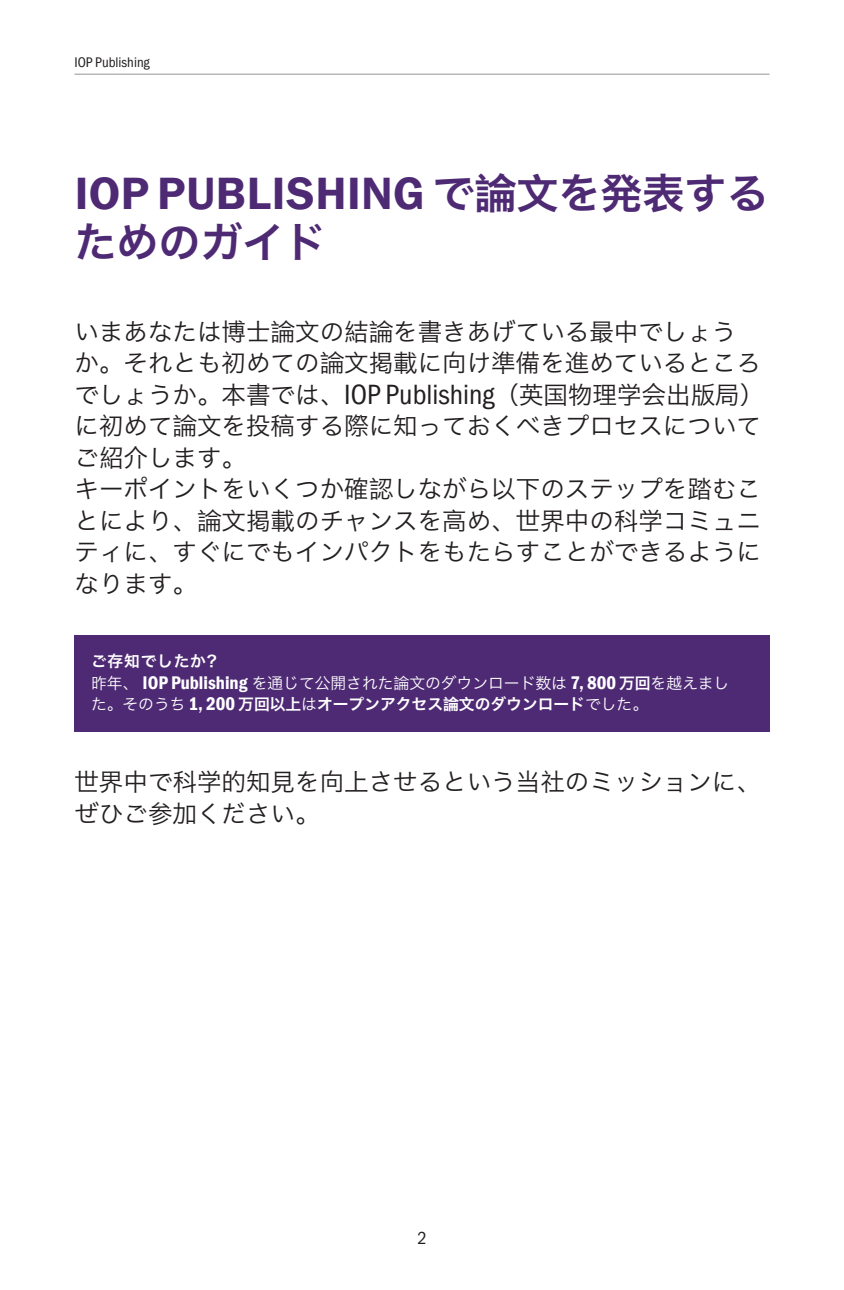
<style>
.page{position:relative;width:844px;height:1290px;background:#fff}
.page>*{position:absolute;margin:0;border:0;box-sizing:border-box;transform-origin:0 0}
.t1{font:600 45.5px "Franklin Gothic ITC";letter-spacing:.01em;color:#4e2a74}
.t2{font:42px "Hiragino Sans GB W6";color:#4e2a74}
.t3{font:24.5px/31.5px "Hiragino Sans GB W3";color:#231f20}
.t4{font:17.5px "Franklin Gothic Cond ITC";color:#231f20}
.t5{font:15.75px "Hiragino Sans GB W3";color:#fff}
.t6{font:15.75px "Hiragino Sans GB W6";color:#fff}
.t7{font:15.75px "Hiragino Sans GB W6";letter-spacing:.05em;color:#fff}
.t8{font:14px "Franklin Gothic Cond ITC";color:#231f20}
.s1{font-family:"Hiragino Sans GB W6";font-weight:400;font-size:42px}
.s2{font-family:"Franklin Gothic Cond ITC";font-size:28px}
.s3{font-family:"Franklin Gothic Cond ITC";font-weight:600;font-size:18.38px}
.s4{font-family:"Hiragino Sans GB W6"}
.s5{font-family:"Hiragino Sans GB W3"}
</style>
<div class="page">
<hr style="left:74px;top:74px;width:695px;height:1px;background:#939598">
<div style="left:74px;top:635px;width:695px;height:97px;background:#4e2a74"></div>
<p class="t8" style="left:74px;top:54px;width:77px">IOP Publishing</p>
<h1 class="t1" style="left:75px;top:166px;width:695px">IOP PUBLISHING <span class="s1">で論文を発表する</span></h1>
<h2 class="t2" style="left:74px;top:215px;width:253px">ためのガイド</h2>
<p class="t3" style="left:74px;top:315px;width:691px">いまあなたは博士論文の結論を書きあげている最中でしょうか。それとも初めての論文掲載に向け準備を進めているところでしょうか。本書では、<span class="s2">IOP Publishing</span>（英国物理学会出版局）に初めて論文を投稿する際に知っておくべきプロセスについてご紹介します。<br>キーポイントをいくつか確認しながら以下のステップを踏むことにより、論文掲載のチャンスを高め、世界中の科学コミュニティに、すぐにでもインパクトをもたらすことができるようになります。</p>
<p class="t7" style="left:91px;top:650px;width:133px">ご存知でしたか？</p>
<p class="t5" style="left:91px;top:673px;width:639px">昨年、 <span class="s3">IOP Publishing</span> を通じて公開された論文のダウンロード数は <span class="s3">7, 800</span> <span class="s4">万回</span>を越えまし</p>
<p class="t6" style="left:91px;top:694px;width:558px"><span class="s5">た。そのうち</span> <span class="s3">1, 200</span> 万回以上<span class="s5">は</span>オープンアクセス論文のダウンロード<span class="s5">でした。</span></p>
<p class="t3" style="left:74px;top:766px;width:688px">世界中で科学的知見を向上させるという当社のミッションに、ぜひご参加ください。</p>
<p class="t4" style="left:417px;top:1228px;width:11px">2</p>
</div>
